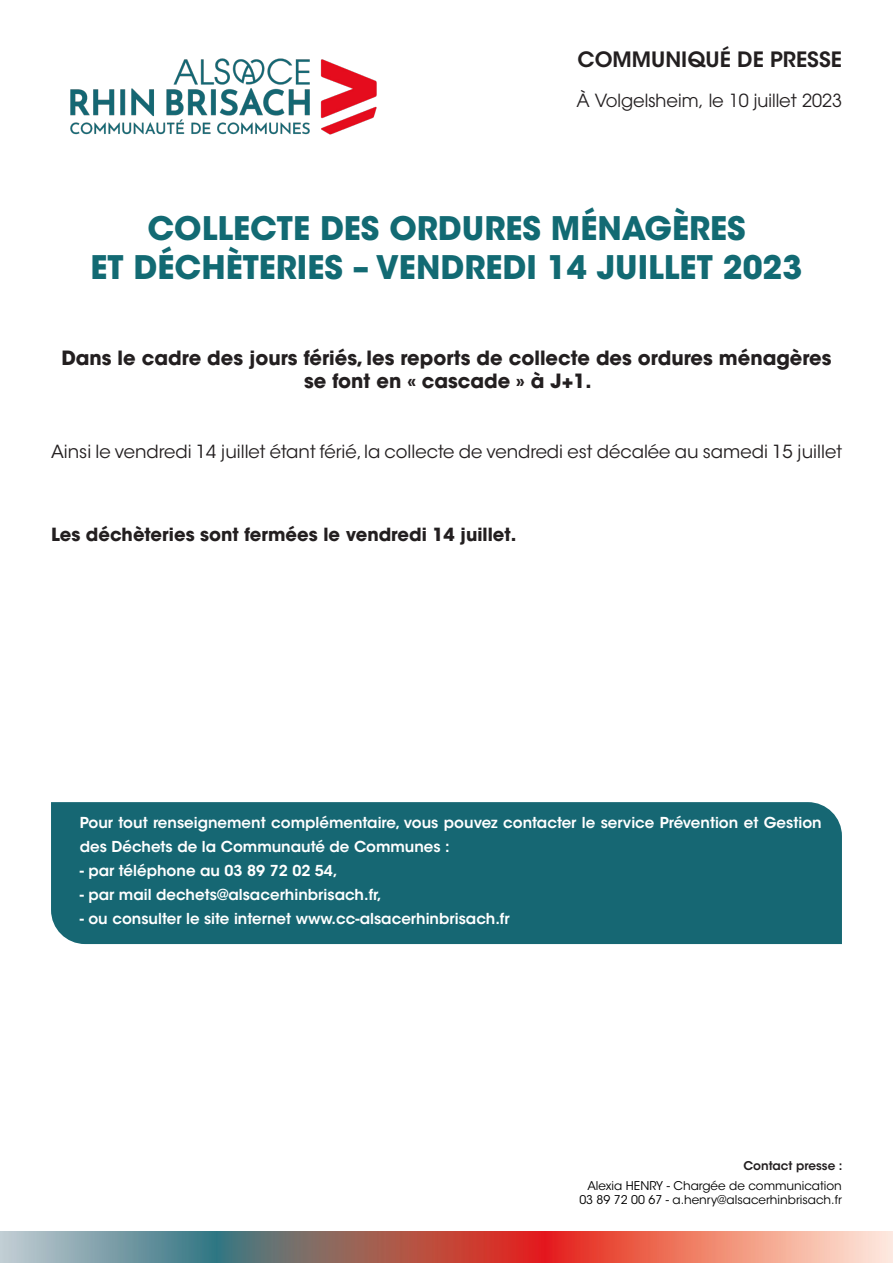
<style>
.page{position:relative;width:893px;height:1263px;background:#fff}
.page>*{position:absolute;margin:0;border:0;box-sizing:border-box;transform-origin:0 0}
.t1{font:700 32.25px "ITC Avant Garde Std";color:#126a73}
.t2{font:600 21px "ITC Avant Garde Std";color:#231f20}
.t3{font:700 19.5px/23.4px "ITC Avant Garde Std";color:#231f20;text-align:center}
.t4{font:18px "ITC Avant Garde Std";color:#231f20}
.t5{font:700 18px "ITC Avant Garde Std";color:#231f20}
.t6{font:18px "ITC Avant Garde Pro";color:#231f20}
.t7{font:600 15px/24px "ITC Avant Garde Std";color:#fff}
.t8{font:12px "ITC Avant Garde Std";color:#000}
.t9{font:600 12px "ITC Avant Garde Std";color:#231f20}
</style>
<div class="page">
<img style="left:70px;top:58px;width:307px;height:77px">
<img style="left:0;top:1232px;width:893px;height:31px">
<div style="left:51px;top:802px;width:791px;height:142px;background:#166773"></div>
<p class="t2" style="left:578px;top:46px;width:266px">COMMUNIQUÉ DE PRESSE</p>
<p class="t6" style="left:577px;top:89px;width:267px">À Volgelsheim, le 10 juillet 2023</p>
<p class="t1" style="left:147px;top:208px;width:600px">COLLECTE DES ORDURES MÉNAGÈRES</p>
<p class="t1" style="left:91px;top:246px;width:713px">ET DÉCHÈTERIES – VENDREDI 14 JUILLET 2023</p>
<p class="t3" style="left:61px;top:345px;width:772px">Dans le cadre des jours fériés, les reports de collecte des ordures ménagères se font en « cascade » à J+1.</p>
<p class="t4" style="left:51px;top:441px;width:792px">Ainsi le vendredi 14 juillet étant férié, la collecte de vendredi est décalée au samedi 15 juillet</p>
<p class="t5" style="left:51px;top:522px;width:467px">Les déchèteries sont fermées le vendredi 14 juillet.</p>
<p class="t7" style="left:80px;top:811px;width:743px">Pour tout renseignement complémentaire, vous pouvez contacter le service Prévention et Gestion des Déchets de la Communauté de Communes :</p>
<p class="t7" style="left:80px;top:859px;width:259px">- par téléphone au 03 89 72 02 54,</p>
<p class="t7" style="left:80px;top:883px;width:304px">- par mail dechets@alsacerhinbrisach.fr,</p>
<p class="t7" style="left:80px;top:907px;width:431px">- ou consulter le site internet www.cc-alsacerhinbrisach.fr</p>
<p class="t9" style="left:743px;top:1158px;width:101px">Contact presse :</p>
<p class="t8" style="left:587px;top:1178px;width:256px">Alexia HENRY - Chargée de communication</p>
<p class="t8" style="left:579px;top:1192px;width:264px">03 89 72 00 67 - a.henry@alsacerhinbrisach.fr</p>
</div>
